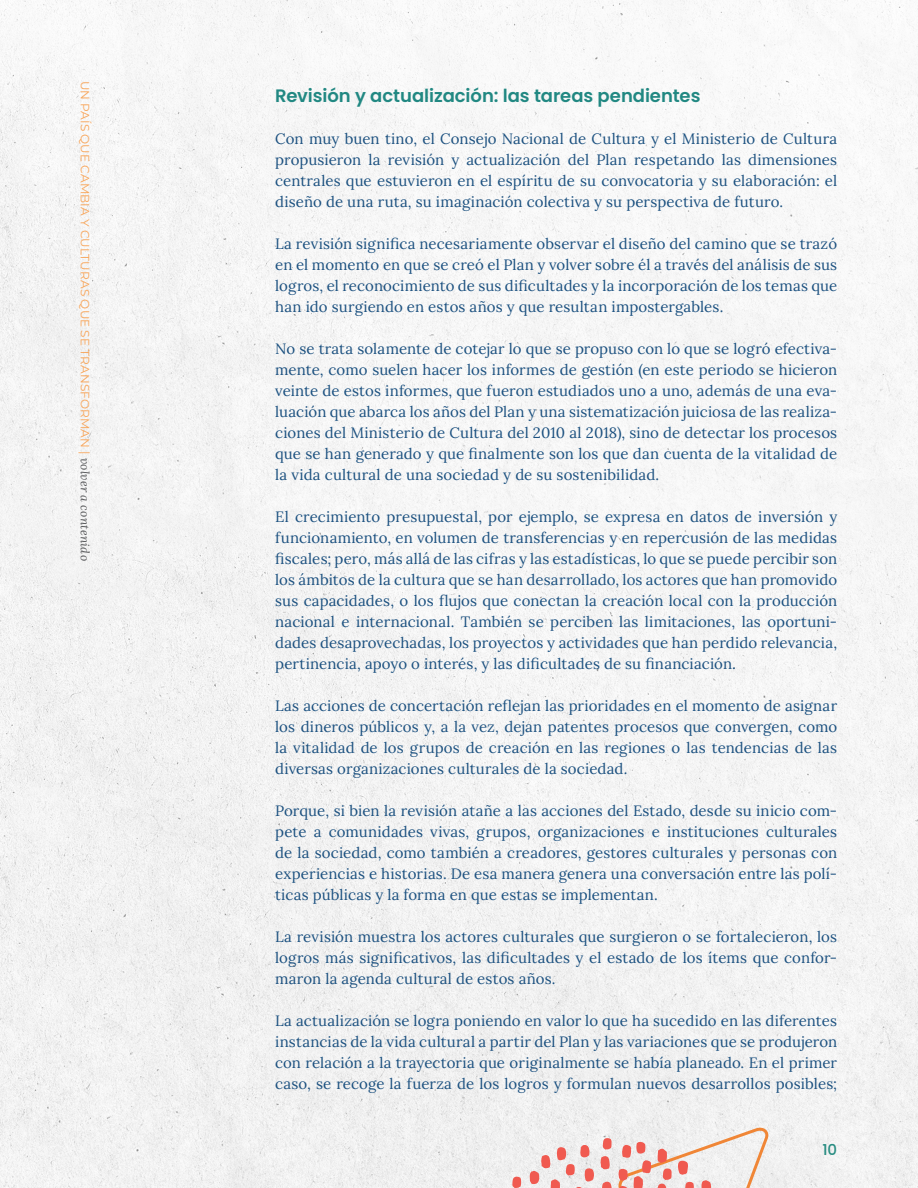
<style>
.page{position:relative;width:918px;height:1188px;background:#fff}
.page>*{position:absolute;margin:0;border:0;box-sizing:border-box;transform-origin:0 0}
.tit_02{font:600 18px "Poppins";letter-spacing:-.005em;color:#218882}
.txt_01{font:15px/21px "Lora";letter-spacing:.01em;color:#1c5180;text-align:justify}
.t1{font:500 15px "Poppins";color:#278c81}
.t2{font:12px "Montserrat";letter-spacing:.01em;color:#f8a457}
.s1{font-family:"Lora";font-style:italic;color:#57585a}
</style>
<div class="page">
<img style="left:0;top:0;width:918px;height:1188px">
<svg style="left:602px;top:1182px;width:10px;height:6px"></svg>
<svg style="left:600px;top:1156px;width:10px;height:13px"></svg>
<svg style="left:603px;top:1138px;width:9px;height:12px"></svg>
<svg style="left:512px;top:1177px;width:9px;height:11px"></svg>
<svg style="left:529px;top:1144px;width:65px;height:44px"></svg>
<svg style="left:618px;top:1127px;width:155px;height:61px"></svg>
<p class="t2" style="left:93px;top:81px;width:482px;rotate:90deg">UN PAÍS QUE CAMBIA Y CULTURAS QUE SE TRANSFORMAN | <span class="s1">volver a contenido</span></p>
<p class="tit_02" style="left:275px;top:85px;width:427px">Revisión y actualización: las tareas pendientes</p>
<p class="txt_01" style="left:275px;top:127px;width:564px">Con muy buen tino, el Consejo Nacional de Cultura y el Ministerio de Cultura propusieron la revisión y actualización del Plan respetando las dimensiones centrales que estuvieron en el espíritu de su convocatoria y su elaboración: el diseño de una ruta, su imaginación colectiva y su perspectiva de futuro.</p>
<p class="txt_01" style="left:275px;top:232px;width:564px">La revisión significa necesariamente observar el diseño del camino que se trazó en el momento en que se creó el Plan y volver sobre él a través del análisis de sus logros, el reconocimiento de sus dificultades y la incorporación de los temas que han ido surgiendo en estos años y que resultan impostergables.</p>
<p class="txt_01" style="left:275px;top:337px;width:564px">No se trata solamente de cotejar lo que se propuso con lo que se logró efectiva&shy;mente, como suelen hacer los informes de gestión (en este periodo se hicieron veinte de estos informes, que fueron estudiados uno a uno, además de una eva&shy;luación que abarca los años del Plan y una sistematización juiciosa de las realiza&shy;ciones del Ministerio de Cultura del 2010 al 2018), sino de detectar los procesos que se han generado y que finalmente son los que dan cuenta de la vitalidad de la vida cultural de una sociedad y de su sostenibilidad.</p>
<p class="txt_01" style="left:275px;top:505px;width:564px">El crecimiento presupuestal, por ejemplo, se expresa en datos de inversión y funcionamiento, en volumen de transferencias y en repercusión de las medidas fiscales; pero, más allá de las cifras y las estadísticas, lo que se puede percibir son los ámbitos de la cultura que se han desarrollado, los actores que han promovido sus capacidades, o los flujos que conectan la creación local con la producción nacional e internacional. También se perciben las limitaciones, las oportuni&shy;dades desaprovechadas, los proyectos y actividades que han perdido relevancia, pertinencia, apoyo o interés, y las dificultades de su financiación.</p>
<p class="txt_01" style="left:275px;top:694px;width:564px">Las acciones de concertación reflejan las prioridades en el momento de asignar los dineros públicos y, a la vez, dejan patentes procesos que convergen, como la vitalidad de los grupos de creación en las regiones o las tendencias de las diversas organizaciones culturales de la sociedad.</p>
<p class="txt_01" style="left:275px;top:799px;width:564px">Porque, si bien la revisión atañe a las acciones del Estado, desde su inicio com&shy;pete a comunidades vivas, grupos, organizaciones e instituciones culturales de la sociedad, como también a creadores, gestores culturales y personas con experiencias e historias. De esa manera genera una conversación entre las polí&shy;ticas públicas y la forma en que estas se implementan.</p>
<p class="txt_01" style="left:275px;top:925px;width:564px">La revisión muestra los actores culturales que surgieron o se fortalecieron, los logros más significativos, las dificultades y el estado de los ítems que confor&shy;maron la agenda cultural de estos años.</p>
<p class="txt_01" style="left:275px;top:1009px;width:564px">La actualización se logra poniendo en valor lo que ha sucedido en las diferentes instancias de la vida cultural a partir del Plan y las variaciones que se produjeron con relación a la trayectoria que originalmente se había planeado. En el primer caso, se recoge la fuerza de los logros y formulan nuevos desarrollos posibles;</p>
<p class="t1" style="left:822px;top:1142px;width:16px">10</p>
</div>
